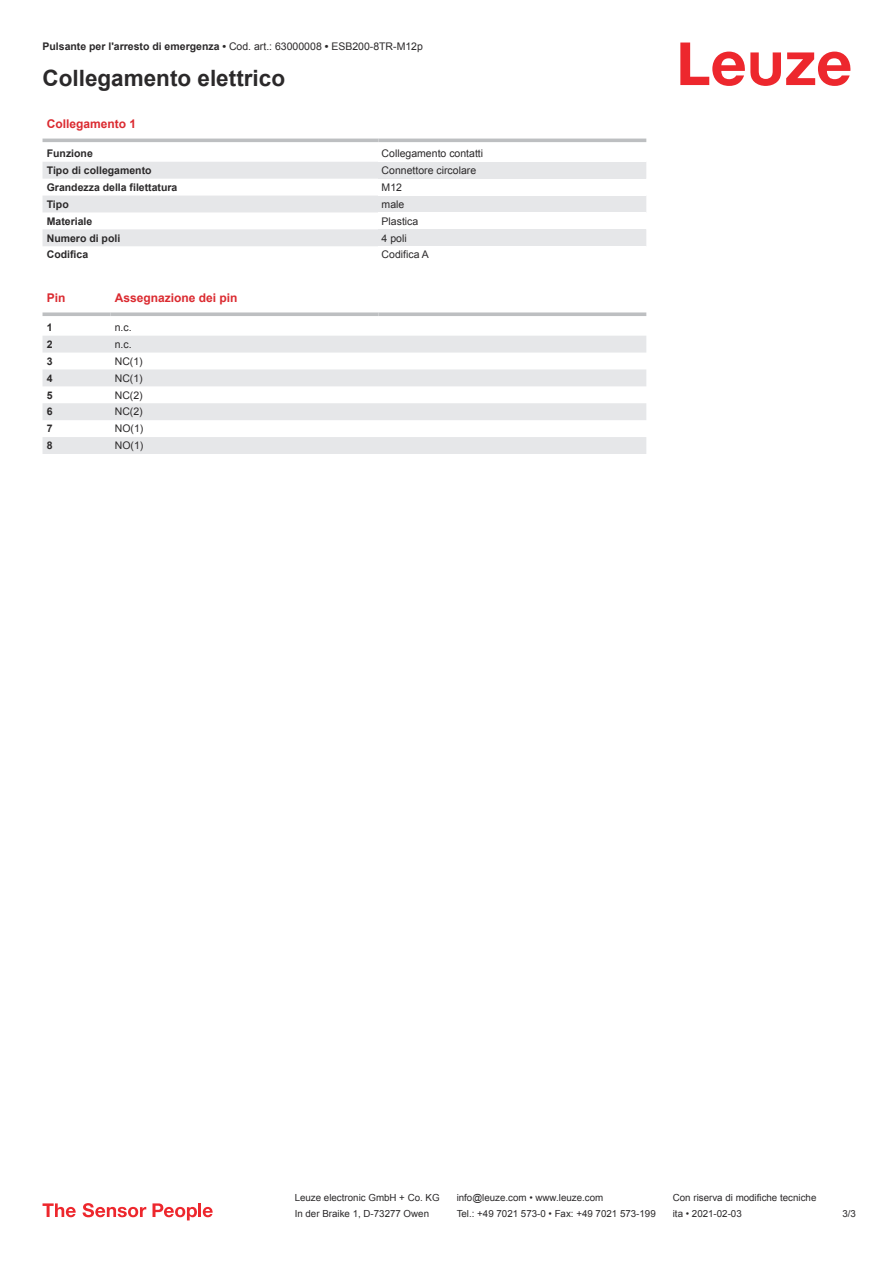
<style>
.page{position:relative;width:893px;height:1263px;background:#fff}
.page>*{position:absolute;margin:0;border:0;box-sizing:border-box;transform-origin:0 0}
.t1{font:700 22.5px "Arial";color:#2b292a}
.t2{font:700 12px "Arial";color:#db2a30}
.t3{font:700 10.5px "Arial";color:#2b292a}
.t4{font:10.5px "Arial";color:#2b292a}
.t5{font:9.75px "Arial";color:#2b292a}
.s1{font-weight:400}
</style>
<div class="page">
<svg style="left:680px;top:43px;width:170px;height:43px"></svg>
<svg style="left:43px;top:138px;width:603px;height:1px"></svg>
<svg style="left:43px;top:162px;width:335px;height:84px;fill:#e6e7e9"></svg>
<hr style="left:43px;top:139px;width:335px;height:3px;background:#bdbfc1">
<hr style="left:378px;top:139px;width:268px;height:3px;background:#bdbfc1">
<div style="left:378px;top:162px;width:268px;height:17px;background:#e6e7e9"></div>
<div style="left:378px;top:196px;width:268px;height:16px;background:#e6e7e9"></div>
<div style="left:378px;top:229px;width:268px;height:17px;background:#e6e7e9"></div>
<svg style="left:43px;top:336px;width:603px;height:118px;fill:#e6e7e9"></svg>
<svg style="left:43px;top:312px;width:68px;height:4px"></svg>
<svg style="left:111px;top:312px;width:267px;height:4px"></svg>
<svg style="left:378px;top:312px;width:268px;height:4px"></svg>
<svg style="left:43px;top:1203px;width:33px;height:14px"></svg>
<svg style="left:83px;top:1203px;width:63px;height:14px"></svg>
<svg style="left:153px;top:1203px;width:44px;height:17px"></svg>
<hr style="left:198px;top:1203px;width:3px;height:14px;background:#ed272d">
<svg style="left:203px;top:1207px;width:10px;height:10px"></svg>
<p class="t3" style="left:43px;top:43px;width:382px">Pulsante per l'arresto di emergenza • <span class="s1">Cod. art.: 63000008</span> • <span class="s1">ESB200-8TR-M12p</span></p>
<h1 class="t1" style="left:43px;top:70px;width:244px">Collegamento elettrico</h1>
<p class="t2" style="left:47px;top:119px;width:91px">Collegamento 1</p>
<p class="t3" style="left:47px;top:149px;width:48px">Funzione</p>
<p class="t4" style="left:382px;top:149px;width:103px">Collegamento contatti</p>
<p class="t3" style="left:47px;top:166px;width:106px">Tipo di collegamento</p>
<p class="t4" style="left:382px;top:166px;width:96px">Connettore circolare</p>
<p class="t3" style="left:47px;top:183px;width:132px">Grandezza della filettatura</p>
<p class="t4" style="left:382px;top:183px;width:22px">M12</p>
<p class="t3" style="left:47px;top:200px;width:23px">Tipo</p>
<p class="t4" style="left:382px;top:200px;width:24px">male</p>
<p class="t3" style="left:47px;top:217px;width:47px">Materiale</p>
<p class="t4" style="left:382px;top:217px;width:38px">Plastica</p>
<p class="t3" style="left:47px;top:234px;width:75px">Numero di poli</p>
<p class="t4" style="left:382px;top:234px;width:27px">4 poli</p>
<p class="t3" style="left:47px;top:251px;width:43px">Codifica</p>
<p class="t4" style="left:382px;top:251px;width:49px">Codifica A</p>
<p class="t2" style="left:47px;top:293px;width:20px">Pin</p>
<p class="t2" style="left:115px;top:293px;width:124px">Assegnazione dei pin</p>
<p class="t3" style="left:47px;top:323px;width:7px">1</p>
<p class="t4" style="left:115px;top:323px;width:18px">n.c.</p>
<p class="t3" style="left:47px;top:340px;width:7px">2</p>
<p class="t4" style="left:115px;top:340px;width:18px">n.c.</p>
<p class="t3" style="left:47px;top:357px;width:7px">3</p>
<p class="t4" style="left:115px;top:357px;width:29px">NC(1)</p>
<p class="t3" style="left:47px;top:374px;width:7px">4</p>
<p class="t4" style="left:115px;top:374px;width:29px">NC(1)</p>
<p class="t3" style="left:47px;top:391px;width:7px">5</p>
<p class="t4" style="left:115px;top:391px;width:29px">NC(2)</p>
<p class="t3" style="left:47px;top:408px;width:7px">6</p>
<p class="t4" style="left:115px;top:408px;width:29px">NC(2)</p>
<p class="t3" style="left:47px;top:425px;width:7px">7</p>
<p class="t4" style="left:115px;top:425px;width:30px">NO(1)</p>
<p class="t3" style="left:47px;top:442px;width:7px">8</p>
<p class="t4" style="left:115px;top:442px;width:30px">NO(1)</p>
<p class="t5" style="left:295px;top:1194px;width:146px">Leuze electronic GmbH + Co. KG</p>
<p class="t5" style="left:457px;top:1194px;width:148px">info@leuze.com • www.leuze.com</p>
<p class="t5" style="left:673px;top:1194px;width:145px">Con riserva di modifiche tecniche</p>
<p class="t5" style="left:295px;top:1210px;width:136px">In der Braike 1, D-73277 Owen</p>
<p class="t5" style="left:457px;top:1210px;width:201px">Tel.: +49 7021 573-0 • Fax: +49 7021 573-199</p>
<p class="t5" style="left:673px;top:1210px;width:70px">ita • 2021-02-03</p>
<p class="t5" style="left:842px;top:1210px;width:15px">3 /3</p>
</div>
